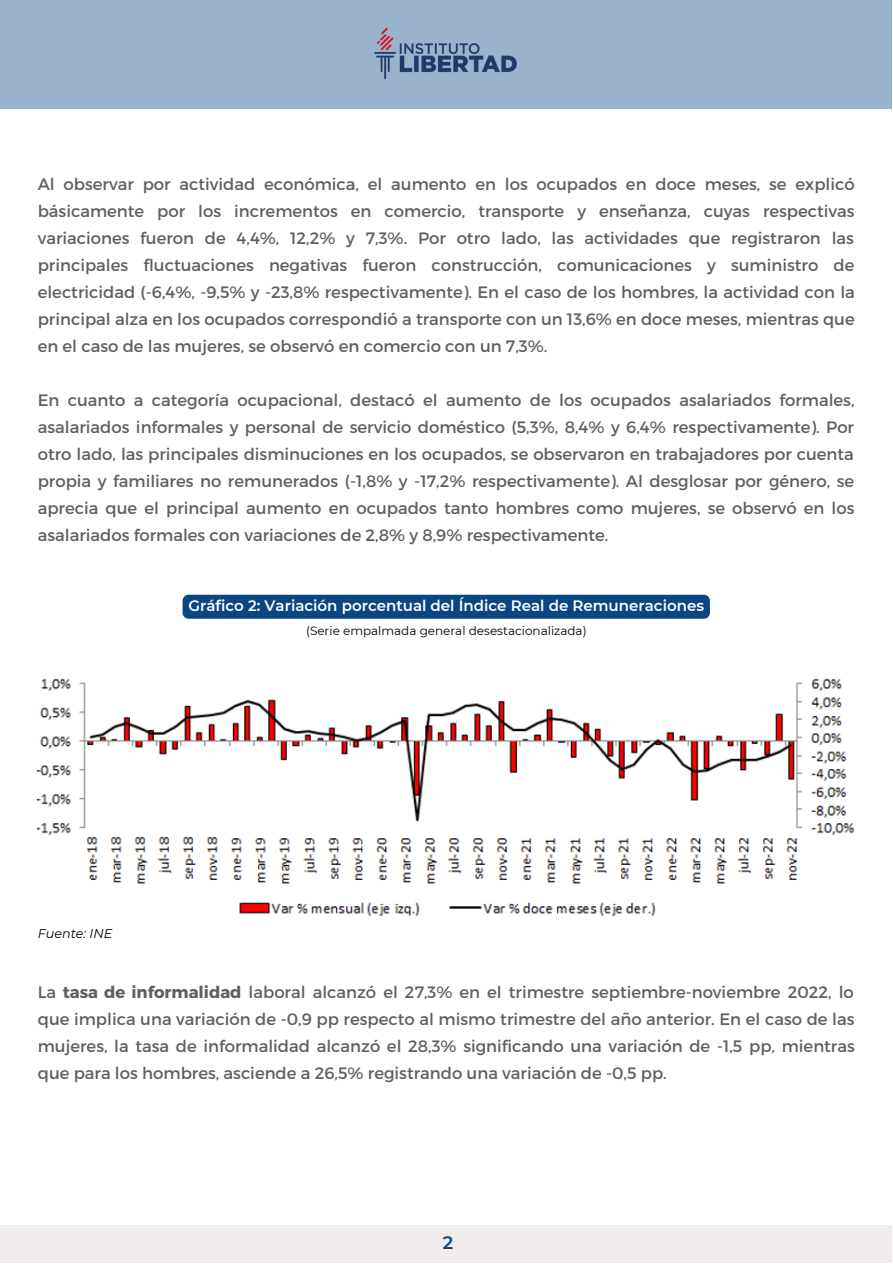
<style>
.page{position:relative;width:893px;height:1264px;background:#fff}
.page>*{position:absolute;margin:0;border:0;box-sizing:border-box;transform-origin:0 0}
.t1{font:600 18px "Montserrat";color:#0b4682}
.t2{font:16.5px/27px "Montserrat";color:#625e5d;text-align:justify}
.t3{font:600 15px "Montserrat";color:#fff}
.t4{font:italic 12.75px "Montserrat";color:#000}
.t5{font:12px "Montserrat";color:#000}
.s1{font-weight:700}
</style>
<div class="page">
<div style="left:0;top:0;width:891px;height:109px;background:#9ab3cc"></div>
<img style="left:374px;top:27px;width:143px;height:53px">
<div style="left:0;top:1225px;width:891px;height:37px;background:#f0eceb"></div>
<img style="left:38px;top:678px;width:817px;height:239px">
<div style="left:182px;top:594px;width:527px;height:24px;background:#0b4682;border-radius:6px"></div>
<p class="t2" style="left:38px;top:170px;width:818px">Al observar por actividad económica, el aumento en los ocupados en doce meses, se explicó básicamente por los incrementos en comercio, transporte y enseñanza, cuyas respectivas variaciones fueron de 4,4%, 12,2% y 7,3%. Por otro lado, las actividades que registraron las principales fluctuaciones negativas fueron construcción, comunicaciones y suministro de electricidad (-6,4%, -9,5% y -23,8% respectivamente). En el caso de los hombres, la actividad con la principal alza en los ocupados correspondió a transporte con un 13,6% en doce meses, mientras que en el caso de las mujeres, se observó en comercio con un 7,3%.</p>
<p class="t2" style="left:38px;top:385px;width:818px">En cuanto a categoría ocupacional, destacó el aumento de los ocupados asalariados formales, asalariados informales y personal de servicio doméstico (5,3%, 8,4% y 6,4% respectivamente). Por otro lado, las principales disminuciones en los ocupados, se observaron en trabajadores por cuenta propia y familiares no remunerados (-1,8% y -17,2% respectivamente). Al desglosar por género, se aprecia que el principal aumento en ocupados tanto hombres como mujeres, se observó en los asalariados formales con variaciones de 2,8% y 8,9% respectivamente.</p>
<p class="t3" style="left:189px;top:596px;width:517px">Gráfico 2: Variación porcentual del Índice Real de Remuneraciones</p>
<p class="t5" style="left:306px;top:623px;width:282px">(Serie empalmada general desestacionalizada)</p>
<p class="t4" style="left:38px;top:926px;width:76px">Fuente: INE</p>
<p class="t2" style="left:38px;top:977px;width:818px">La <span class="s1">tasa de informalidad</span> laboral alcanzó el 27,3% en el trimestre septiembre-noviembre 2022, lo que implica una variación de -0,9 pp respecto al mismo trimestre del año anterior. En el caso de las mujeres, la tasa de informalidad alcanzó el 28,3% significando una variación de -1,5 pp, mientras que para los hombres, asciende a 26,5% registrando una variación de -0,5 pp.</p>
<p class="t1" style="left:443px;top:1231px;width:12px">2</p>
</div>
